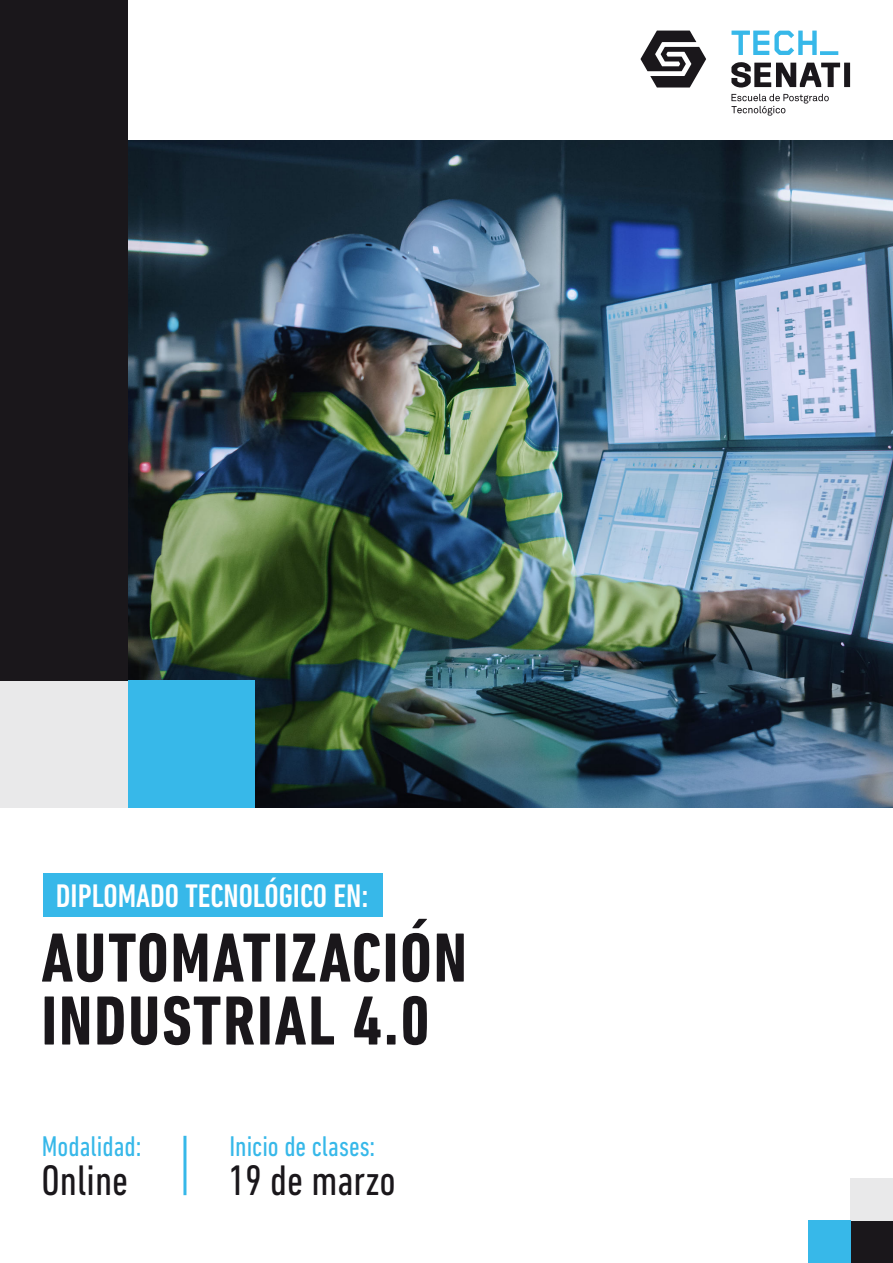
<style>
.page{position:relative;width:893px;height:1263px;background:#fff}
.page>*{position:absolute;margin:0;border:0;box-sizing:border-box;transform-origin:0 0}
.t1{font:700 condensed 70.65px/63px "DIN Next LT Pro";letter-spacing:.025em;color:#1a171b}
.t2{font:condensed 43.5px "DIN Next LT Pro";color:#1a171b}
.t3{font:500 condensed 33.3px "DIN Next LT Pro";color:#fff}
.t4{font:condensed 28.95px "DIN Next LT Pro";color:#37b8e9}
</style>
<div class="page">
<svg style="left:640px;top:31px;width:66px;height:57px"></svg>
<svg style="left:731px;top:31px;width:107px;height:24px"></svg>
<svg style="left:731px;top:62px;width:119px;height:26px"></svg>
<svg style="left:731px;top:94px;width:98px;height:22px"></svg>
<img style="left:128px;top:140px;width:765px;height:668px">
<div style="left:850px;top:1220px;width:43px;height:43px;background:#1a171b"></div>
<div style="left:850px;top:1178px;width:43px;height:42px;background:#e9e9ea"></div>
<div style="left:808px;top:1220px;width:42px;height:43px;background:#37b8e9"></div>
<div style="left:43px;top:873px;width:340px;height:43px;background:#37b8e9"></div>
<hr style="left:183px;top:1136px;width:3px;height:59px;background:#37b8e9">
<div style="left:0;top:0;width:128px;height:140px;background:#1a171b"></div>
<div style="left:128px;top:680px;width:127px;height:128px;background:#37b8e9"></div>
<div style="left:0;top:680px;width:128px;height:128px;background:#e9e9ea"></div>
<div style="left:0;top:140px;width:128px;height:540px;background:#1a171b"></div>
<p class="t3" style="left:56px;top:876px;width:314px">DIPLOMADO TECNOLÓGICO EN:</p>
<p class="t1" style="left:41px;top:925px;width:427px">AUTOMATIZACIÓN<br>INDUSTRIAL 4.0</p>
<p class="t4" style="left:42px;top:1135px;width:101px">Modalidad:</p>
<p class="t2" style="left:42px;top:1165px;width:88px">Online</p>
<p class="t4" style="left:229px;top:1135px;width:147px">Inicio de clases:</p>
<p class="t2" style="left:228px;top:1165px;width:169px">19 de marzo</p>
</div>
